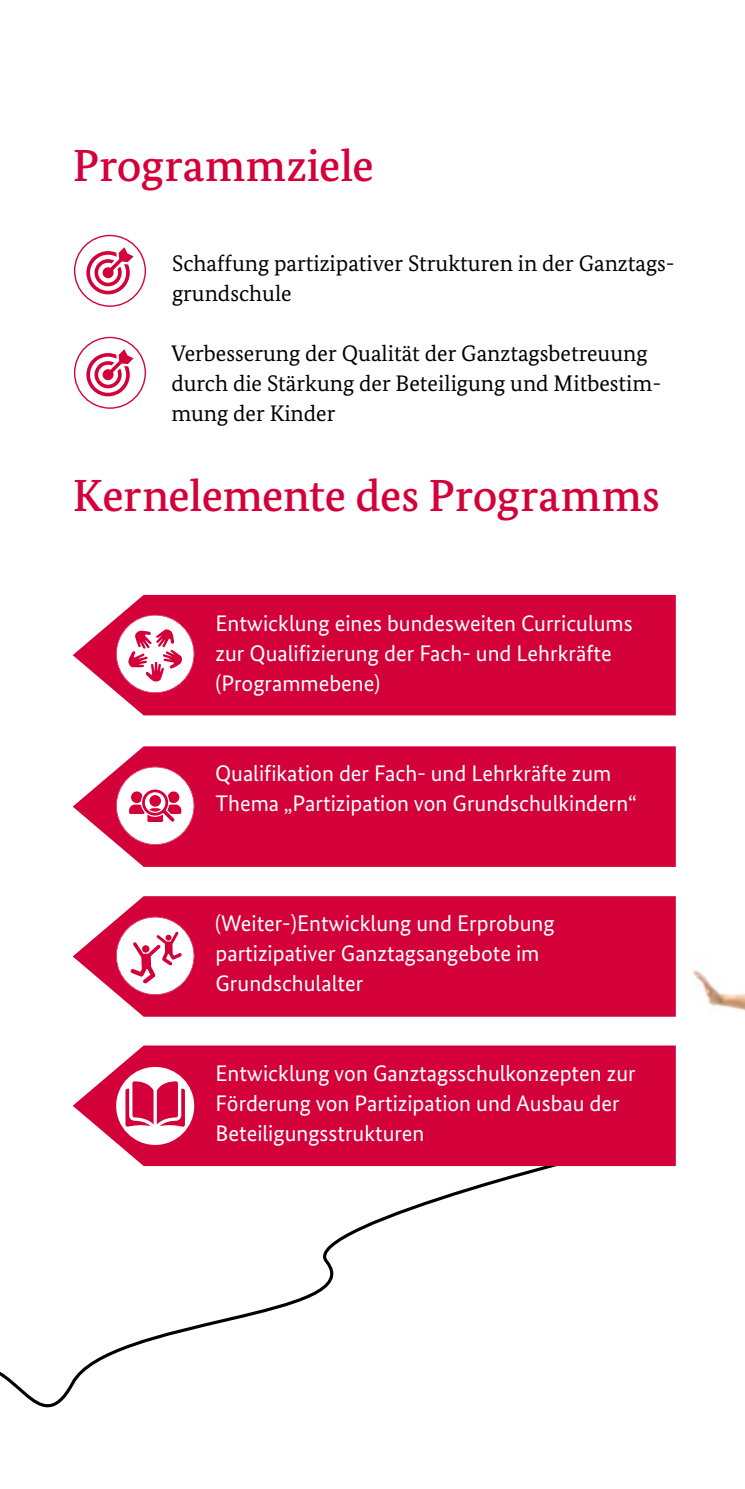
<style>
.page{position:relative;width:745px;height:1489px;background:#fff}
.page>*{position:absolute;margin:0;border:0;box-sizing:border-box;transform-origin:0 0}
.B-Inhalt_HL_B-01-H1-HL_1{font:500 45px "Bundes Serif";letter-spacing:-.005em;color:#d3003a}
.D-Infobox_Tipp_D-01_2-P-Infobox_FT_Pfeil{font:22.5px/30px "Bundes Sans";color:#fff}
.C-Inhalt_IS_C-01_1-P-Fließtext_mE{font:22.5px/30px "Bundes Serif";color:#000}
</style>
<div class="page">
<svg style="left:0;top:1165px;width:631px;height:243px"></svg>
<div style="left:73px;top:595px;width:602px;height:120px;background:#d3003a"></div>
<div style="left:116px;top:615px;width:78px;height:78px;background:#fff;border-radius:50%"></div>
<div style="left:116px;top:615px;width:78px;height:78px;border:1px solid #d30039;border-radius:50%"></div>
<svg style="left:128px;top:629px;width:54px;height:52px"></svg>
<svg style="left:73px;top:746px;width:602px;height:120px;fill:#d3003a"></svg>
<div style="left:116px;top:766px;width:78px;height:78px;background:#fff;border-radius:50%"></div>
<svg style="left:129px;top:789px;width:52px;height:33px"></svg>
<div style="left:116px;top:766px;width:78px;height:78px;border:2px solid #d30039;border-radius:50%"></div>
<svg style="left:73px;top:896px;width:602px;height:120px;fill:#d3003a"></svg>
<div style="left:116px;top:916px;width:78px;height:78px;background:#fff;border-radius:50%"></div>
<div style="left:116px;top:916px;width:78px;height:78px;border:2px solid #d30039;border-radius:50%"></div>
<svg style="left:130px;top:931px;width:52px;height:52px"></svg>
<svg style="left:73px;top:1045px;width:602px;height:120px;fill:#d3003a"></svg>
<div style="left:116px;top:1066px;width:78px;height:78px;background:#fff;border-radius:50%"></div>
<svg style="left:125px;top:1081px;width:60px;height:45px"></svg>
<div style="left:74px;top:235px;width:72px;height:72px;border:1px solid #d30039;border-radius:50%"></div>
<svg style="left:86px;top:247px;width:47px;height:47px"></svg>
<div style="left:74px;top:337px;width:72px;height:72px;border:1px solid #d30039;border-radius:50%"></div>
<svg style="left:86px;top:349px;width:47px;height:47px"></svg>
<img style="left:692px;top:957px;width:52px;height:54px">
<h1 class="B-Inhalt_HL_B-01-H1-HL_1" style="left:73px;top:138px;width:302px">Programmziele</h1>
<p class="C-Inhalt_IS_C-01_1-P-Fließtext_mE" style="left:172px;top:248px;width:504px">Schaffung partizipativer Strukturen in der Ganztags&shy;grundschule</p>
<p class="C-Inhalt_IS_C-01_1-P-Fließtext_mE" style="left:171px;top:338px;width:491px">Verbesserung der Qualität der Ganztagsbetreuung durch die Stärkung der Beteiligung und Mitbestim&shy;mung der Kinder</p>
<h1 class="B-Inhalt_HL_B-01-H1-HL_1" style="left:73px;top:468px;width:588px">Kernelemente des Programms</h1>
<p class="D-Infobox_Tipp_D-01_2-P-Infobox_FT_Pfeil" style="left:215px;top:608px;width:418px">Entwicklung eines bundesweiten Curriculums zur Qualifizierung der Fach- und Lehrkräfte (Programmebene)</p>
<p class="D-Infobox_Tipp_D-01_2-P-Infobox_FT_Pfeil" style="left:215px;top:758px;width:423px">Qualifikation der Fach- und Lehrkräfte zum<br>Thema „Partizipation von Grundschulkindern“</p>
<p class="D-Infobox_Tipp_D-01_2-P-Infobox_FT_Pfeil" style="left:215px;top:908px;width:341px">(Weiter-)Entwicklung und Erprobung partizipativer Ganztagsangebote im<br>Grundschulalter</p>
<p class="D-Infobox_Tipp_D-01_2-P-Infobox_FT_Pfeil" style="left:215px;top:1058px;width:421px">Entwicklung von Ganztagsschulkonzepten zur<br>Förderung von Partizipation und Ausbau der<br>Beteiligungsstrukturen</p>
</div>
